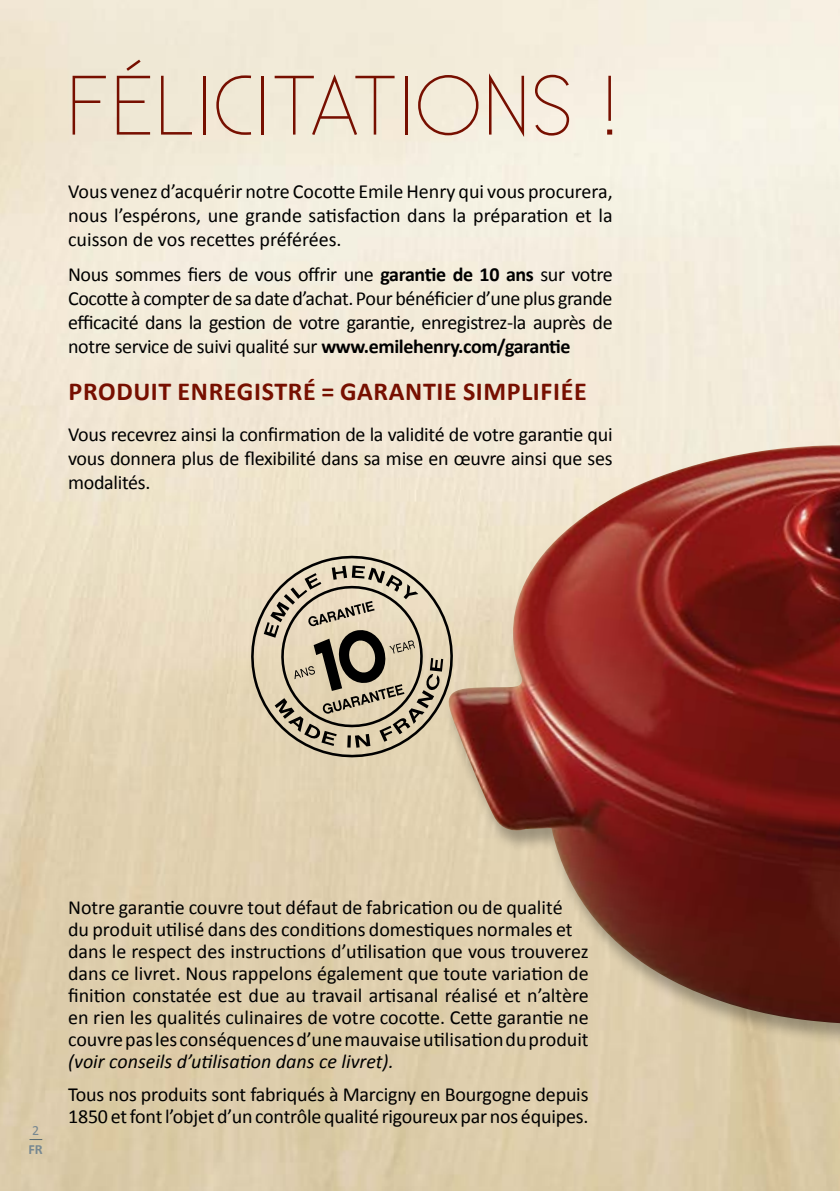
<style>
.page{position:relative;width:840px;height:1191px;background:#fff}
.page>*{position:absolute;margin:0;border:0;box-sizing:border-box;transform-origin:0 0}
.t1{font:300 84px "Existence";letter-spacing:.005em;color:#770f00}
.t2{font:700 26px "Calibri";letter-spacing:.025em;color:#770f00}
.t3{font:20px/24px "Calibri";color:#000;text-align:justify}
.t4{font:italic 20px "Calibri";color:#000}
.t5{font:700 14px "Calibri";color:#778891}
.t6{font:14px "Calibri";color:#778891}
.s1{font-weight:700}
</style>
<div class="page">
<svg style="left:29px;top:1139px;width:13px;height:1px"></svg>
<div style="left:443px;top:445px;width:396px;height:601px;background:#000;opacity:.3"></div>
<img style="left:441px;top:445px;width:398px;height:578px">
<svg style="left:240px;top:545px;width:216px;height:223px;background:#c1b59c"></svg>
<h1 class="t1" style="left:67px;top:42px;width:552px">FÉLICITATIONS !</h1>
<p class="t3" style="left:68px;top:179px;width:545px">Vous venez d’acquérir notre Cocotte Emile Henry qui vous procurera, nous l’espérons, une grande satisfaction dans la préparation et la cuisson de vos recettes préférées.</p>
<p class="t3" style="left:68px;top:263px;width:546px">Nous sommes fiers de vous offrir une <span class="s1">garantie de 10 ans</span> sur votre Cocotte à compter de sa date d’achat. Pour bénéficier d’une plus grande efficacité dans la gestion de votre garantie, enregistrez-la auprès de notre service de suivi qualité sur <span class="s1">www.emilehenry.com/garantie</span></p>
<h2 class="t2" style="left:69px;top:375px;width:519px">PRODUIT ENREGISTRÉ = GARANTIE SIMPLIFIÉE</h2>
<p class="t3" style="left:68px;top:422px;width:545px">Vous recevrez ainsi la confirmation de la validité de votre garantie qui vous donnera plus de flexibilité dans sa mise en œuvre ainsi que ses modalités.</p>
<p class="t6" style="left:32px;top:1122px;width:9px">2</p>
<p class="t5" style="left:28px;top:1140px;width:16px">FR</p>
<p class="t3" style="left:68px;top:896px;width:522px;line-height:22px;text-align:left">Notre garantie couvre tout défaut de fabrication ou de qualité<br>du produit utilisé dans des conditions domestiques normales et dans le respect des instructions d’utilisation que vous trouverez dans ce livret. Nous rappelons également que toute variation de finition constatée est due au travail artisanal réalisé et n’altère en rien les qualités culinaires de votre cocotte. Cette garantie ne couvre pas les conséquences d’une mauvaise utilisation du produit</p>
<p class="t4" style="left:68px;top:1047px;width:327px">(voir conseils d’utilisation dans ce livret).</p>
<p class="t3" style="left:68px;top:1083px;width:521px;line-height:22px">Tous nos produits sont fabriqués à Marcigny en Bourgogne depuis<br>1850 et font l’objet d’un contrôle qualité rigoureux par nos équipes.</p>
</div>
